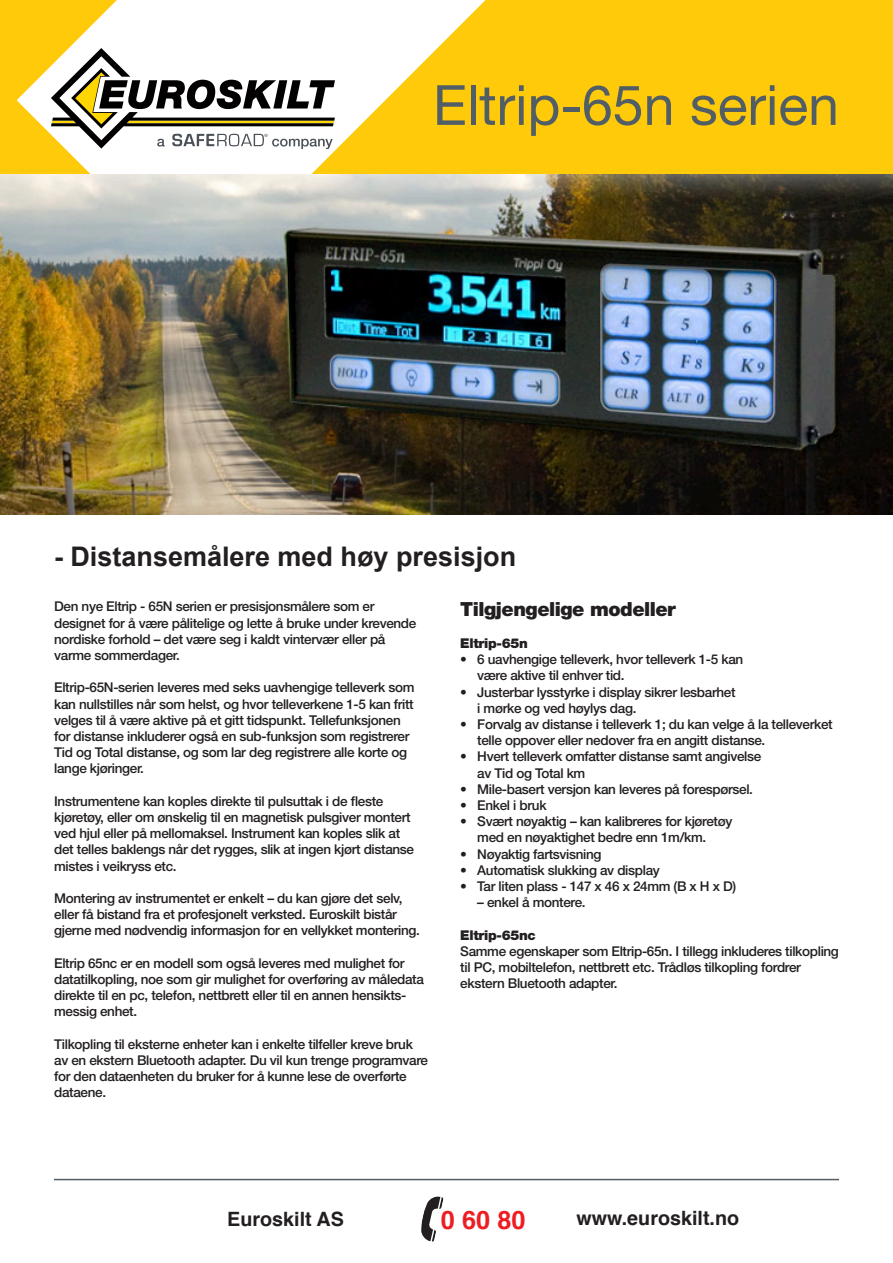
<style>
.page{position:relative;width:893px;height:1263px;background:#fff}
.page>*{position:absolute;margin:0;border:0;box-sizing:border-box;transform-origin:0 0}
.t1{font:55.5px "Helvetica Neue LT Std";color:#525e65}
.t2{font:700 27px "Arial";color:#231f20}
.t3{font:700 25.35px "Helvetica";color:#ee1d23}
.t4{font:700 19.8px "Helvetica";color:#231f20}
.t5{font:900 19.5px "Helvetica Neue LT Std";letter-spacing:-.025em;color:#231f20}
.t6{font:500 13.5px/16.2px "Helvetica Neue LT Std";letter-spacing:-.025em;color:#231f20}
.t7{font:900 13.5px "Helvetica Neue LT Std";letter-spacing:-.025em;color:#231f20}
</style>
<div class="page">
<svg style="left:421px;top:1196px;width:23px;height:46px"></svg>
<hr style="left:54px;top:1179px;width:785px;height:1px;background:#525e65">
<div style="left:0;top:0;width:893px;height:174px;background:#feca0a"></div>
<svg style="left:17px;top:0;width:469px;height:174px;fill:#fff"></svg>
<svg style="left:51px;top:48px;width:284px;height:101px;background:#bdbab1"></svg>
<img style="left:0;top:174px;width:893px;height:340px">
<h1 class="t1" style="left:433px;top:72px;width:408px">Eltrip-65n serien</h1>
<p class="t2" style="left:54px;top:539px;width:464px">- Distansemålere med høy presisjon</p>
<p class="t6" style="left:54px;top:598px;width:364px">Den nye Eltrip - 65N serien er presisjonsmålere som er designet for å være pålitelige og lette å bruke under krevende nordiske forhold – det være seg i kaldt vintervær eller på varme sommerdager.</p>
<p class="t6" style="left:54px;top:679px;width:362px">Eltrip-65N-serien leveres med seks uavhengige telleverk som kan nullstilles når som helst, og hvor telleverkene 1-5 kan fritt velges til å være aktive på et gitt tidspunkt. Tellefunksjonen for distanse inkluderer også en sub-funksjon som registrerer Tid og Total distanse, og som lar deg registrere alle korte og lange kjøringer.</p>
<p class="t6" style="left:54px;top:793px;width:331px">Instrumentene kan koples direkte til pulsuttak i de fleste</p>
<p class="t6" style="left:54px;top:809px;width:361px">kjøretøy, eller om ønskelig til en magnetisk pulsgiver montert ved hjul eller på mellomaksel. Instrument kan koples slik at det telles baklengs når det rygges, slik at ingen kjørt distanse mistes i veikryss etc.</p>
<p class="t6" style="left:54px;top:890px;width:367px">Montering av instrumentet er enkelt – du kan gjøre det selv, eller få bistand fra et profesjonelt verksted. Euroskilt bistår gjerne med nødvendig informasjon for en vellykket montering.</p>
<p class="t6" style="left:54px;top:955px;width:371px">Eltrip 65nc er en modell som også leveres med mulighet for datatilkopling, noe som gir mulighet for overføring av måledata direkte til en pc, telefon, nettbrett eller til en annen hensikts&shy;messig enhet.</p>
<p class="t6" style="left:54px;top:1036px;width:375px">Tilkopling til eksterne enheter kan i enkelte tilfeller kreve bruk av en ekstern Bluetooth adapter. Du vil kun trenge programvare for den dataenheten du bruker for å kunne lese de overførte dataene.</p>
<p class="t5" style="left:460px;top:597px;width:217px">Tilgjengelige modeller</p>
<p class="t7" style="left:460px;top:635px;width:69px">Eltrip-65n</p>
<p class="t6" style="left:477px;top:651px;width:267px;text-indent:-17px">• 6 uavhengige telleverk, hvor telleverk 1-5 kan være aktive til enhver tid.</p>
<p class="t6" style="left:477px;top:684px;width:260px;text-indent:-17px">• Justerbar lysstyrke i display sikrer lesbarhet i mørke og ved høylys dag.</p>
<p class="t6" style="left:477px;top:716px;width:357px;text-indent:-17px">• Forvalg av distanse i telleverk 1; du kan velge å la telleverket telle oppover eller nedover fra en angitt distanse.</p>
<p class="t6" style="left:477px;top:748px;width:286px;text-indent:-17px">• Hvert telleverk omfatter distanse samt angivelse av Tid og Total km</p>
<p class="t6" style="left:460px;top:781px;width:294px">• Mile-basert versjon kan leveres på forespørsel.</p>
<p class="t6" style="left:460px;top:797px;width:88px">• Enkel i bruk</p>
<p class="t6" style="left:477px;top:813px;width:257px;text-indent:-17px">• Svært nøyaktig – kan kalibreres for kjøretøy med en nøyaktighet bedre enn 1m/km.</p>
<p class="t6" style="left:460px;top:846px;width:143px">• Nøyaktig fartsvisning</p>
<p class="t6" style="left:460px;top:862px;width:201px">• Automatisk slukking av display</p>
<p class="t6" style="left:460px;top:878px;width:277px">• Tar liten plass - 147 x 46 x 24mm (B x H x D)</p>
<p class="t6" style="left:477px;top:894px;width:110px">– enkel å montere.</p>
<p class="t7" style="left:460px;top:927px;width:77px">Eltrip-65nc</p>
<p class="t6" style="left:460px;top:943px;width:380px">Samme egenskaper som Eltrip-65n. I tillegg inkluderes tilkopling til PC, mobiltelefon, nettbrett etc. Trådløs tilkopling fordrer ekstern Bluetooth adapter.</p>
<h3 class="t4" style="left:227px;top:1203px;width:118px">Euroskilt AS</h3>
<h3 class="t3" style="left:441px;top:1199px;width:86px">0 60 80</h3>
<h3 class="t4" style="left:576px;top:1202px;width:164px">www.euroskilt.no</h3>
</div>
